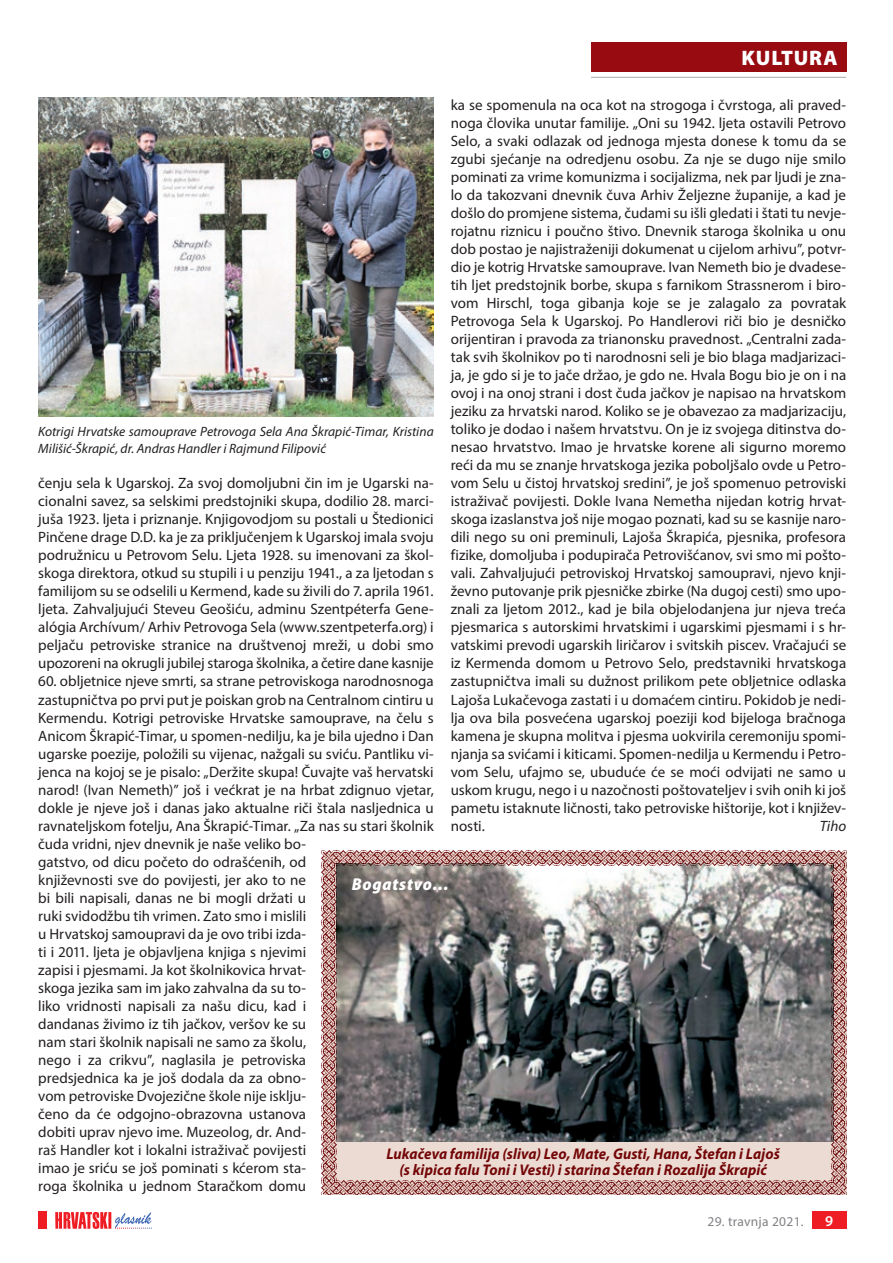
<style>
.page{position:relative;width:893px;height:1263px;background:#fff}
.page>*{position:absolute;margin:0;border:0;box-sizing:border-box;transform-origin:0 0}
.t1{font:900 21px "Myriad Pro";color:#fff}
.t2{font:italic 900 semi-condensed 17.25px "Myriad Pro";letter-spacing:.045em;color:#fff}
.t3{font:italic 700 15.6px/15.5px "Myriad Pro";letter-spacing:.005em;color:#730607;text-align:center;scale:.95 1}
.t4{font:15px/18px "Myriad Pro";color:#231f20;text-align:justify}
.t5{font:italic 15px "Myriad Pro";color:#231f20}
.t6{font:600 15px "Myriad Pro";color:#fff}
.t7{font:italic 13.5px/16.5px "Myriad Pro";color:#231f20}
.t8{font:13.5px "Myriad Pro";letter-spacing:.02em;color:#808285}
</style>
<div class="page">
<div style="left:812px;top:1212px;width:34px;height:17px;background:#ee1d23"></div>
<svg style="left:55px;top:1212px;width:97px;height:17px"></svg>
<div style="left:38px;top:1212px;width:9px;height:17px;background:#ee1d23"></div>
<div style="left:591px;top:43px;width:255px;height:29px;background:#970b11"></div>
<hr style="left:591px;top:77px;width:255px;height:1px;background:#a8a9ad">
<img style="left:38px;top:98px;width:396px;height:319px">
<svg style="left:336px;top:866px;width:495px;height:314px;background:#787777"></svg>
<img style="left:321px;top:851px;width:525px;height:15px">
<img style="left:831px;top:866px;width:15px;height:329px">
<img style="left:321px;top:1180px;width:510px;height:15px">
<img style="left:321px;top:866px;width:15px;height:314px">
<h1 class="t1" style="left:741px;top:44px;width:55px">KU LTURA</h1>
<p class="t4" style="left:451px;top:96px;width:397px">ka se spomenula na oca kot na strogoga i čvrstoga, ali praved&shy;noga človika unutar familije. „Oni su 1942. ljeta ostavili Petrovo Selo, a svaki odlazak od jednoga mjesta donese k tomu da se zgubi sjećanje na odredjenu osobu. Za nje se dugo nije smilo pominati za vrime komunizma i socijalizma, nek par ljudi je zna&shy;lo da takozvani dnevnik čuva Arhiv Željezne županije, a kad je došlo do promjene sistema, čudami su išli gledati i štati tu nevje&shy;rojatnu riznicu i poučno štivo. Dnevnik staroga školnika u onu dob postao je najistraženiji dokumenat u cijelom arhivu”, potvr&shy;dio je kotrig Hrvatske samouprave. Ivan Nemeth bio je dvadese&shy;tih ljet predstojnik borbe, skupa s farnikom Strassnerom i biro&shy;vom Hirschl, toga gibanja koje se je zalagalo za povratak Petrovoga Sela k Ugarskoj. Po Handlerovi riči bio je desničko orijentiran i pravoda za trianonsku pravednost. „Centralni zada&shy;tak svih školnikov po ti narodnosni seli je bio blaga madjarizaci&shy;ja, je gdo si je to jače držao, je gdo ne. Hvala Bogu bio je on i na ovoj i na onoj strani i dost čuda jačkov je napisao na hrvatskom jeziku za hrvatski narod. Koliko se je obavezao za madjarizaciju, toliko je dodao i našem hrvatstvu. On je iz svojega ditinstva do&shy;nesao hrvatstvo. Imao je hrvatske korene ali sigurno moremo reći da mu se znanje hrvatskoga jezika poboljšalo ovde u Petro&shy;vom Selu u čistoj hrvatskoj sredini”, je još spomenuo petroviski istraživač povijesti. Dokle Ivana Nemetha nijedan kotrig hrvat&shy;skoga izaslanstva još nije mogao poznati, kad su se kasnije naro&shy;dili nego su oni preminuli, Lajoša Škrapića, pjesnika, profesora fizike, domoljuba i podupirača Petrovišćanov, svi smo mi pošto&shy;vali. Zahvaljujući petroviskoj Hrvatskoj samoupravi, njevo knji&shy;ževno putovanje prik pjesničke zbirke (Na dugoj cesti) smo upo&shy;znali za ljetom 2012., kad je bila objelodanjena jur njeva treća pjesmarica s autorskimi hrvatskimi i ugarskimi pjesmami i s hr&shy;vatskimi prevodi ugarskih liričarov i svitskih piscev. Vračajući se iz Kermenda domom u Petrovo Selo, predstavniki hrvatskoga zastupničtva imali su dužnost prilikom pete obljetnice odlaska Lajoša Lukačevoga zastati i u domaćem cintiru. Pokidob je nedi&shy;lja ova bila posvećena ugarskoj poeziji kod bijeloga bračnoga kamena je skupna molitva i pjesma uokvirila ceremoniju spomi&shy;njanja sa svićami i kiticami. Spomen-nedilja u Kermendu i Petro&shy;vom Selu, ufajmo se, ubuduće će se moći odvijati ne samo u uskom krugu, nego i u nazočnosti poštovateljev i svih onih ki još pametu istaknute ličnosti, tako petroviske hištorije, kot i književ&shy;nosti.</p>
<p class="t7" style="left:38px;top:423px;width:397px">Kotrigi Hrvatske samouprave Petrovoga Sela Ana Škrapić-Timar, Kristina<br>Milišić-Škrapić, dr. Andras Handler i Rajmund Filipović</p>
<p class="t4" style="left:38px;top:474px;width:397px">čenju sela k Ugarskoj. Za svoj domoljubni čin im je Ugarski na&shy;cionalni savez, sa selskimi predstojniki skupa, dodilio 28. marci&shy;juša 1923. ljeta i priznanje. Knjigovodjom su postali u Štedionici Pinčene drage D.D. ka je za priključenjem k Ugarskoj imala svoju podružnicu u Petrovom Selu. Ljeta 1928. su imenovani za škol&shy;skoga direktora, otkud su stupili i u penziju 1941., a za ljetodan s familijom su se odselili u Kermend, kade su živili do 7. aprila 1961. ljeta. Zahvaljujući Steveu Geošiću, adminu Szentpéterfa Gene&shy;alógia Archívum/ Arhiv Petrovoga Sela (www.szentpeterfa.org) i peljaču petroviske stranice na društvenoj mreži, u dobi smo upozoreni na okrugli jubilej staroga školnika, a četire dane kasnije</p>
<p class="t4" style="left:38px;top:672px;width:397px;text-align:left">60. obljetnice njeve smrti, sa strane petroviskoga narodnosnoga zastupničtva po prvi put je poiskan grob na Centralnom cintiru u Kermendu. Kotrigi petroviske Hrvatske samouprave, na čelu s Anicom Škrapić-Timar, u spomen-nedilju, ka je bila ujedno i Dan ugarske poezije, položili su vijenac, nažgali su sviću. Pantliku vi&shy;jenca na kojoj se je pisalo: „Deržite skupa! Čuvajte vaš hervatski narod! (Ivan Nemeth)” još i većkrat je na hrbat zdignuo vjetar, dokle je njeve još i danas jako aktualne riči štala nasljednica u ravnateljskom fotelju, Ana Škrapić-Timar. „Za nas su stari školnik čuda vridni, njev dnevnik je naše veliko bo-<br>gatstvo, od dicu početo do odrašćenih, od<br>književnosti sve do povijesti, jer ako to ne<br>bi bili napisali, danas ne bi mogli držati u<br>ruki svidodžbu tih vrimen. Zato smo i mislili<br>u Hrvatskoj samoupravi da je ovo tribi izda-<br>ti i 2011. ljeta je objavljena knjiga s njevimi<br>zapisi i pjesmami. Ja kot školnikovica hrvat-<br>skoga jezika sam im jako zahvalna da su to-<br>liko vridnosti napisali za našu dicu, kad i<br>dandanas živimo iz tih jačkov, veršov ke su<br>nam stari školnik napisali ne samo za školu,<br>nego i za crikvu”, naglasila je petroviska<br>predsjednica ka je još dodala da za obno-<br>vom petroviske Dvojezične škole nije isklju-<br>čeno da će odgojno-obrazovna ustanova<br>dobiti uprav njevo ime. Muzeolog, dr. And-<br>raš Handler kot i lokalni istraživač povijesti<br>imao je sriću se još pominati s kćerom sta-<br>roga školnika u jednom Staračkom domu</p>
<p class="t5" style="left:820px;top:816px;width:28px">Tiho</p>
<p class="t2" style="left:352px;top:873px;width:98px">Bogatstvo...</p>
<p class="t3" style="left:386px;top:1146px;width:416px">Lukačeva familija (sliva) Leo, Mate, Gusti, Hana, Štefan i Lajoš (s kipica falu Toni i Vesti) i starina Štefan i Rozalija Škrapić</p>
<p class="t8" style="left:707px;top:1213px;width:98px">29. travnja 2021.</p>
<p class="t6" style="left:825px;top:1211px;width:10px">9</p>
</div>
